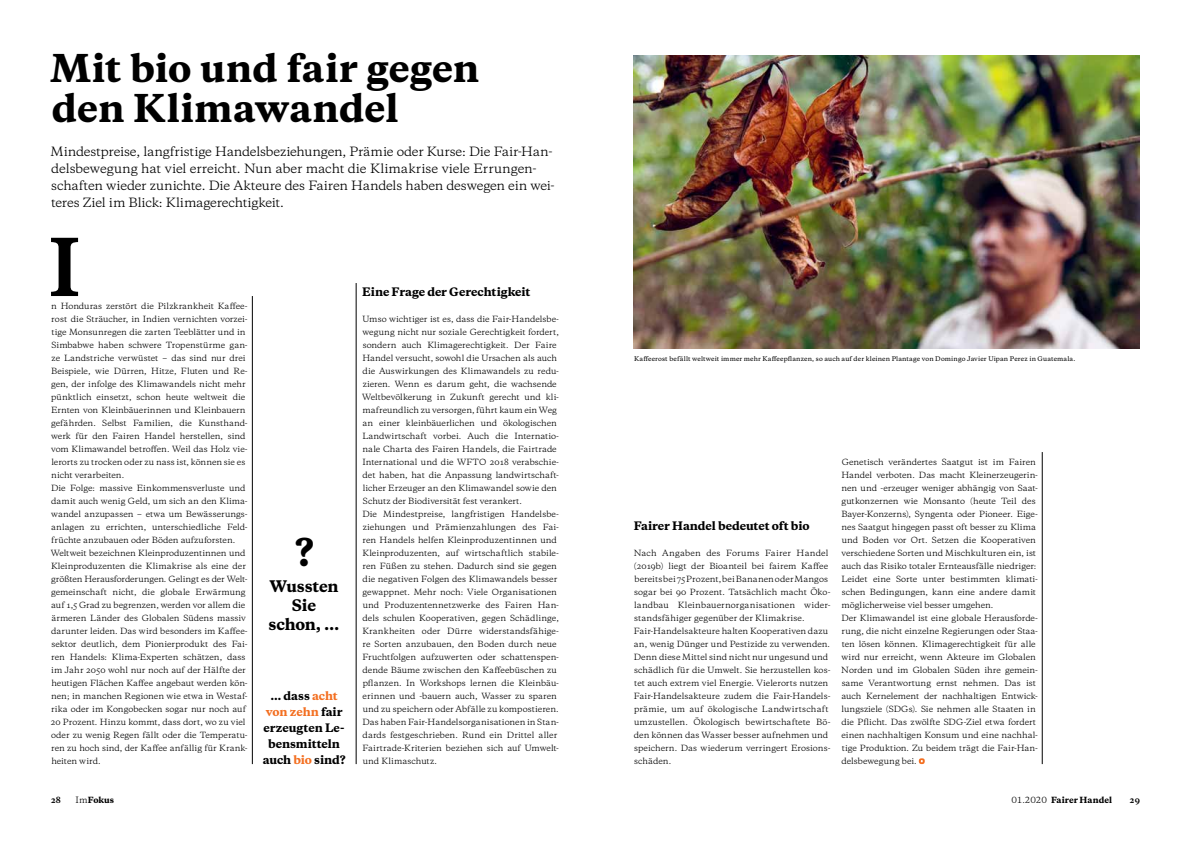
<style>
.page{position:relative;width:1191px;height:842px;background:#fff}
.page>*{position:absolute;margin:0;border:0;box-sizing:border-box;transform-origin:0 0}
.t1{font:700 74.7px "Galaxie Copernicus";color:#000}
.t2{font:800 36px/40px "Galaxie Copernicus";letter-spacing:.005em;color:#000}
.t3{font:800 15px/19px "Galaxie Copernicus";letter-spacing:-.015em;color:#000;text-align:center}
.t4{font:12px/17px "Galaxie Copernicus";letter-spacing:-.015em;color:#000}
.t5{font:800 11px/16px "Galaxie Copernicus";letter-spacing:-.005em;color:#000;text-align:center}
.t6{font:8px/13px "Galaxie Copernicus";color:#000}
.t7{font:800 8px "Galaxie Copernicus";letter-spacing:.005em;color:#000}
.t8{font:700 8px "Galaxie Copernicus";color:#000}
.t9{font:500 6px "Galaxie Copernicus";letter-spacing:.025em;color:#000}
.s1{font-family:"Executive 45";font-weight:300}
.s2{color:#f36f21}
.s3{font-weight:400;font-size:8.2px}
.s4{font-weight:400}
</style>
<div class="page">
<hr style="left:252px;top:296px;width:1px;height:468px;background:#000">
<hr style="left:356px;top:283px;width:1px;height:481px;background:#000">
<hr style="left:1042px;top:452px;width:1px;height:312px;background:#000">
<svg style="left:918px;top:758px;width:6px;height:6px"></svg>
<img style="left:634px;top:56px;width:506px;height:292px">
<h2 class="t2" style="left:50px;top:48px;width:431px">Mit bio und fair gegen den Klimawandel</h2>
<p class="t4" style="left:51px;top:143px;width:505px">Mindestpreise, langfristige Handelsbeziehungen, Prämie oder Kurse: Die Fair-Han&shy;delsbewegung hat viel erreicht. Nun aber macht die Klimakrise viele Errungen&shy;schaften wieder zunichte. Die Akteure des Fairen Handels haben deswegen ein wei&shy;teres Ziel im Blick: Klimagerechtigkeit.</p>
<h1 class="t1" style="left:48px;top:218px;width:35px">I</h1>
<p class="t6" style="left:51px;top:300px;width:198px">n Honduras zerstört die Pilzkrankheit Kaffee&shy;rost die Sträucher, in Indien vernichten vorzei&shy;tige Monsunregen die zarten Teeblätter und in Simbabwe haben schwere Tropenstürme gan&shy;ze Landstriche verwüstet <span class="s1">–</span> das sind nur drei Beispiele, wie Dürren, Hitze, Fluten und Re&shy;gen, der infolge des Klimawandels nicht mehr pünktlich einsetzt, schon heute weltweit die Ernten von Kleinbäuerinnen und Kleinbauern gefährden. Selbst Familien, die Kunsthand&shy;werk für den Fairen Handel herstellen, sind vom Klimawandel betroffen. Weil das Holz vie&shy;lerorts zu trocken oder zu nass ist, können sie es nicht verarbeiten.<br>Die Folge: massive Einkommensverluste und damit auch wenig Geld, um sich an den Klima&shy;wandel anzupassen <span class="s1">–</span> etwa um Bewässerungs&shy;anlagen zu errichten, unterschiedliche Feld&shy;früchte anzubauen oder Böden aufzuforsten.<br>Weltweit bezeichnen Kleinproduzentinnen und Kleinproduzenten die Klimakrise als eine der größten Herausforderungen. Gelingt es der Welt&shy;gemeinschaft nicht, die globale Erwärmung auf 1,5 Grad zu begrenzen, werden vor allem die ärmeren Länder des Globalen Südens massiv darunter leiden. Das wird besonders im Kaffee&shy;sektor deutlich, dem Pionierprodukt des Fai&shy;ren Handels: Klima-Experten schätzen, dass im Jahr 2050 wohl nur noch auf der Hälfte der heutigen Flächen Kaffee angebaut werden kön&shy;nen; in manchen Regionen wie etwa in Westaf&shy;rika oder im Kongobecken sogar nur noch auf 20 Prozent. Hinzu kommt, dass dort, wo zu viel oder zu wenig Regen fällt oder die Temperatu&shy;ren zu hoch sind, der Kaffee anfällig für Krank&shy;heiten wird.</p>
<h2 class="t2" style="left:295px;top:533px;width:20px">?</h2>
<h3 class="t3" style="left:268px;top:577px;width:73px">Wussten<br>Sie schon, ...</h3>
<h3 class="t5" style="left:263px;top:688px;width:84px">… dass <span class="s2">acht von zehn</span> fair erzeugten Le&shy;bensmitteln auch <span class="s2">bio</span> sind?</h3>
<h3 class="t5" style="left:362px;top:284px;width:170px">Eine Frage der Gerechtigkeit</h3>
<p class="t6" style="left:362px;top:313px;width:198px">Umso wichtiger ist es, dass die Fair-Handelsbe&shy;wegung nicht nur soziale Gerechtigkeit fordert, sondern auch Klimagerechtigkeit. Der Faire Handel versucht, sowohl die Ursachen als auch die Auswirkungen des Klimawandels zu redu&shy;zieren. Wenn es darum geht, die wachsende Weltbevölkerung in Zukunft gerecht und kli&shy;mafreundlich zu versorgen, führt kaum ein Weg an einer kleinbäuerlichen und ökologischen Landwirtschaft vorbei. Auch die Internatio&shy;nale Charta des Fairen Handels, die Fairtrade International und die WFTO 2018 verabschie&shy;det haben, hat die Anpassung landwirtschaft&shy;licher Erzeuger an den Klimawandel sowie den Schutz der Biodiversität fest verankert.<br>Die Mindestpreise, langfristigen Handelsbe&shy;ziehungen und Prämienzahlungen des Fai&shy;ren Handels helfen Kleinproduzentinnen und Kleinproduzenten, auf wirtschaftlich stabile&shy;ren Füßen zu stehen. Dadurch sind sie gegen die negativen Folgen des Klimawandels besser gewappnet. Mehr noch: Viele Organisationen und Produzentennetzwerke des Fairen Han&shy;dels schulen Kooperativen, gegen Schädlinge, Krankheiten oder Dürre widerstandsfähige&shy;re Sorten anzubauen, den Boden durch neue Fruchtfolgen aufzuwerten oder schattenspen&shy;dende Bäume zwischen den Kaffeebüschen zu pflanzen. In Workshops lernen die Kleinbäu&shy;erinnen und -bauern auch, Wasser zu sparen und zu speichern oder Abfälle zu kompostieren.<br>Das haben Fair-Handelsorganisationen in Stan&shy;dards festgeschrieben. Rund ein Drittel aller Fairtrade-Kriterien beziehen sich auf Umwelt&shy;und Klimaschutz.</p>
<p class="t9" style="left:634px;top:355px;width:443px">Kaffeerost befällt weltweit immer mehr Kaffeepflanzen, so auch auf der kleinen Plantage von Domingo Javier Uipan Perez in Guatemala.</p>
<h3 class="t5" style="left:633px;top:518px;width:177px">Fairer Handel bedeutet oft bio</h3>
<p class="t6" style="left:634px;top:547px;width:198px">Nach Angaben des Forums Fairer Handel (2019b) liegt der Bioanteil bei fairem Kaffee bereits bei 75 Prozent, bei Bananen oder Mangos sogar bei 90 Prozent. Tatsächlich macht Öko&shy;landbau Kleinbauernorganisationen wider&shy;standsfähiger gegenüber der Klimakrise.<br>Fair-Handelsakteure halten Kooperativen dazu an, wenig Dünger und Pestizide zu verwenden.<br>Denn diese Mittel sind nicht nur ungesund und schädlich für die Umwelt. Sie herzustellen kos&shy;tet auch extrem viel Energie. Vielerorts nutzen Fair-Handelsakteure zudem die Fair-Handels&shy;prämie, um auf ökologische Landwirtschaft umzustellen. Ökologisch bewirtschaftete Bö&shy;den können das Wasser besser aufnehmen und speichern. Das wiederum verringert Erosions&shy;schäden.</p>
<p class="t6" style="left:841px;top:456px;width:198px">Genetisch verändertes Saatgut ist im Fairen Handel verboten. Das macht Kleinerzeugerin&shy;nen und -erzeuger weniger abhängig von Saat&shy;gutkonzernen wie Monsanto (heute Teil des Bayer-Konzerns), Syngenta oder Pioneer. Eige&shy;nes Saatgut hingegen passt oft besser zu Klima und Boden vor Ort. Setzen die Kooperativen verschiedene Sorten und Mischkulturen ein, ist auch das Risiko totaler Ernteausfälle niedriger:<br>Leidet eine Sorte unter bestimmten klimati&shy;schen Bedingungen, kann eine andere damit möglicherweise viel besser umgehen.<br>Der Klimawandel ist eine globale Herausforde&shy;rung, die nicht einzelne Regierungen oder Staa&shy;ten lösen können. Klimagerechtigkeit für alle wird nur erreicht, wenn Akteure im Globalen Norden und im Globalen Süden ihre gemein&shy;same Verantwortung ernst nehmen. Das ist auch Kernelement der nachhaltigen Entwick&shy;lungsziele (SDGs). Sie nehmen alle Staaten in die Pflicht. Das zwölfte SDG-Ziel etwa fordert einen nachhaltigen Konsum und eine nachhal&shy;tige Produktion. Zu beidem trägt die Fair-Han&shy;delsbewegung bei.</p>
<p class="t8" style="left:51px;top:795px;width:11px">28</p>
<p class="t7" style="left:76px;top:795px;width:40px"><span class="s3">Im</span>Fokus</p>
<p class="t7" style="left:1011px;top:795px;width:102px"><span class="s4">01.2020</span> Fairer Handel</p>
<p class="t8" style="left:1130px;top:795px;width:11px">29</p>
</div>
